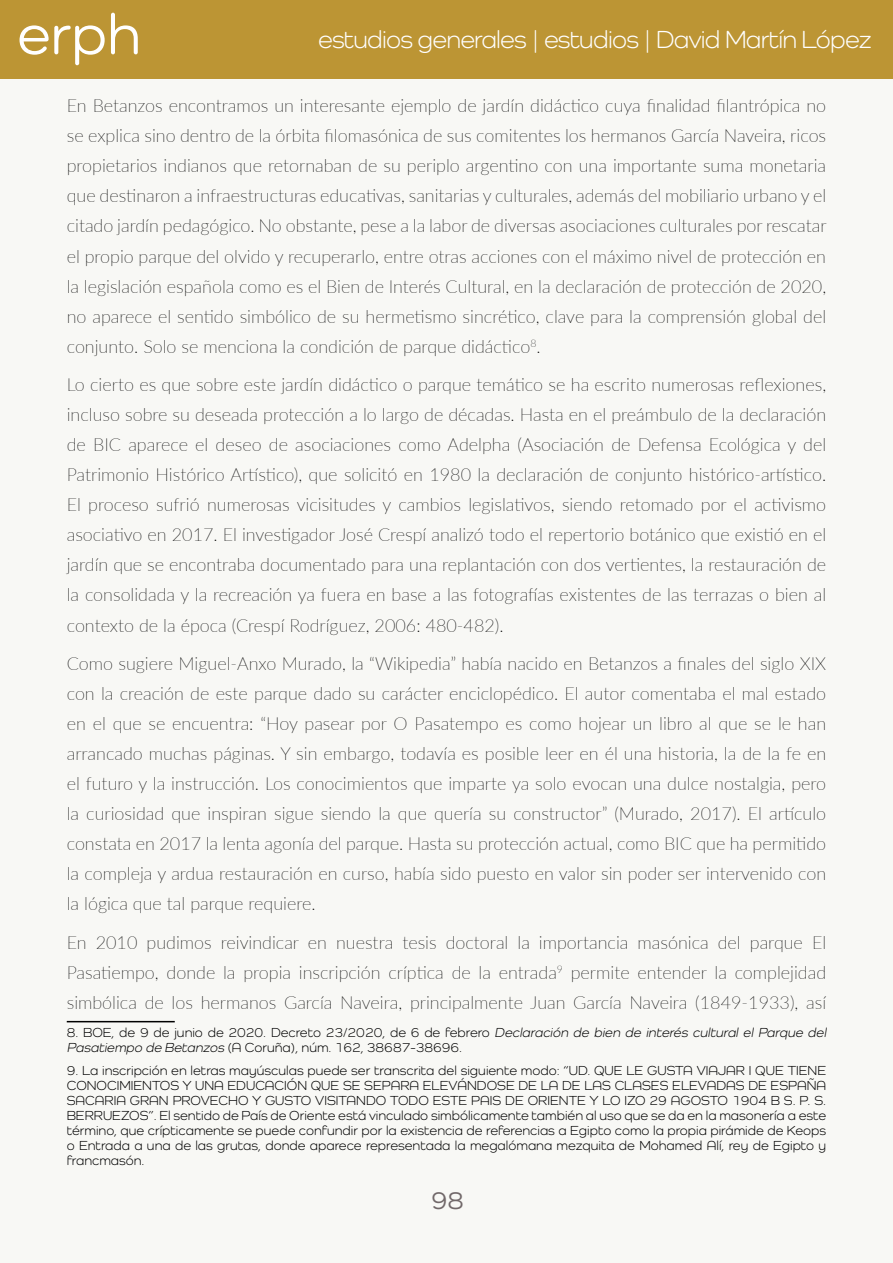
<style>
.page{position:relative;width:893px;height:1263px;background:#f8f8f5}
.page>*{position:absolute;margin:0;border:0;box-sizing:border-box;transform-origin:0 0}
.t1{font:500 58.5px "Como";color:#fff}
.t2{font:25.5px "Como";letter-spacing:-.03em;color:#fff}
.t3{font:500 25.5px "Como";color:#716869}
.t4{font:100 18px/30px "Lato";color:#000;text-align:justify}
.t5{font:13.5px/15px "Como";color:#000}
.s1{font-style:italic}
</style>
<div class="page">
<div style="left:0;top:0;width:893px;height:79px;background:#bc9534"></div>
<hr style="left:67px;top:1021px;width:108px;height:1px;background:#000">
<h1 class="t1" style="left:17px;top:-1px;width:125px">erph</h1>
<h2 class="t2" style="left:318px;top:24px;width:555px">estudios generales | estudios | David Martín López</h2>
<p class="t4" style="left:67px;top:90px;width:761px">En Betanzos encontramos un interesante ejemplo de jardín didáctico cuya finalidad filantrópica no se explica sino dentro de la órbita filomasónica de sus comitentes los hermanos García Naveira, ricos propietarios indianos que retornaban de su periplo argentino con una importante suma monetaria que destinaron a infraestructuras educativas, sanitarias y culturales, además del mobiliario urbano y el citado jardín pedagógico. No obstante, pese a la labor de diversas asociaciones culturales por rescatar el propio parque del olvido y recuperarlo, entre otras acciones con el máximo nivel de protección en la legislación española como es el Bien de Interés Cultural, en la declaración de protección de 2020, no aparece el sentido simbólico de su hermetismo sincrético, clave para la comprensión global del conjunto. Solo se menciona la condición de parque didáctico<sup>8</sup>.</p>
<p class="t4" style="left:67px;top:369px;width:761px">Lo cierto es que sobre este jardín didáctico o parque temático se ha escrito numerosas reflexiones, incluso sobre su deseada protección a lo largo de décadas. Hasta en el preámbulo de la declaración de BIC aparece el deseo de asociaciones como Adelpha (Asociación de Defensa Ecológica y del Patrimonio Histórico Artístico), que solicitó en 1980 la declaración de conjunto histórico-artístico.<br>El proceso sufrió numerosas vicisitudes y cambios legislativos, siendo retomado por el activismo asociativo en 2017. El investigador José Crespí analizó todo el repertorio botánico que existió en el jardín que se encontraba documentado para una replantación con dos vertientes, la restauración de la consolidada y la recreación ya fuera en base a las fotografías existentes de las terrazas o bien al contexto de la época (Crespí Rodríguez, 2006: 480-482).</p>
<p class="t4" style="left:67px;top:648px;width:761px">Como sugiere Miguel-Anxo Murado, la “Wikipedia” había nacido en Betanzos a finales del siglo XIX con la creación de este parque dado su carácter enciclopédico. El autor comentaba el mal estado en el que se encuentra: “Hoy pasear por O Pasatempo es como hojear un libro al que se le han arrancado muchas páginas. Y sin embargo, todavía es posible leer en él una historia, la de la fe en el futuro y la instrucción. Los conocimientos que imparte ya solo evocan una dulce nostalgia, pero la curiosidad que inspiran sigue siendo la que quería su constructor” (Murado, 2017). El artículo constata en 2017 la lenta agonía del parque. Hasta su protección actual, como BIC que ha permitido la compleja y ardua restauración en curso, había sido puesto en valor sin poder ser intervenido con la lógica que tal parque requiere.</p>
<p class="t4" style="left:67px;top:927px;width:761px">En 2010 pudimos reivindicar en nuestra tesis doctoral la importancia masónica del parque El Pasatiempo, donde la propia inscripción críptica de la entrada<sup>9</sup> permite entender la complejidad simbólica de los hermanos García Naveira, principalmente Juan García Naveira (1849-1933), así</p>
<p class="t5" style="left:67px;top:1024px;width:764px">8. BOE, de 9 de junio de 2020. Decreto 23/2020, de 6 de febrero <span class="s1">Declaración de bien de interés cultural el Parque del<br>Pasatiempo de Betanzos</span> (A Coruña), núm. 162, 38687-38696.</p>
<p class="t5" style="left:67px;top:1063px;width:761px;text-align:justify">9. La inscripción en letras mayúsculas puede ser transcrita del siguiente modo: “UD. QUE LE GUSTA VIAJAR I QUE TIENE CONOCIMIENTOS Y UNA EDUCACIÓN QUE SE SEPARA ELEVÁNDOSE DE LA DE LAS CLASES ELEVADAS DE ESPAÑA SACARIA GRAN PROVECHO Y GUSTO VISITANDO TODO ESTE PAIS DE ORIENTE Y LO IZO 29 AGOSTO 1904 B S. P. S.<br>BERRUEZOS”. El sentido de País de Oriente está vinculado simbólicamente también al uso que se da en la masonería a este término, que crípticamente se puede confundir por la existencia de referencias a Egipto como la propia pirámide de Keops o Entrada a una de las grutas, donde aparece representada la megalómana mezquita de Mohamed Alí, rey de Egipto y francmasón.</p>
<h2 class="t3" style="left:431px;top:1185px;width:34px">98</h2>
</div>
